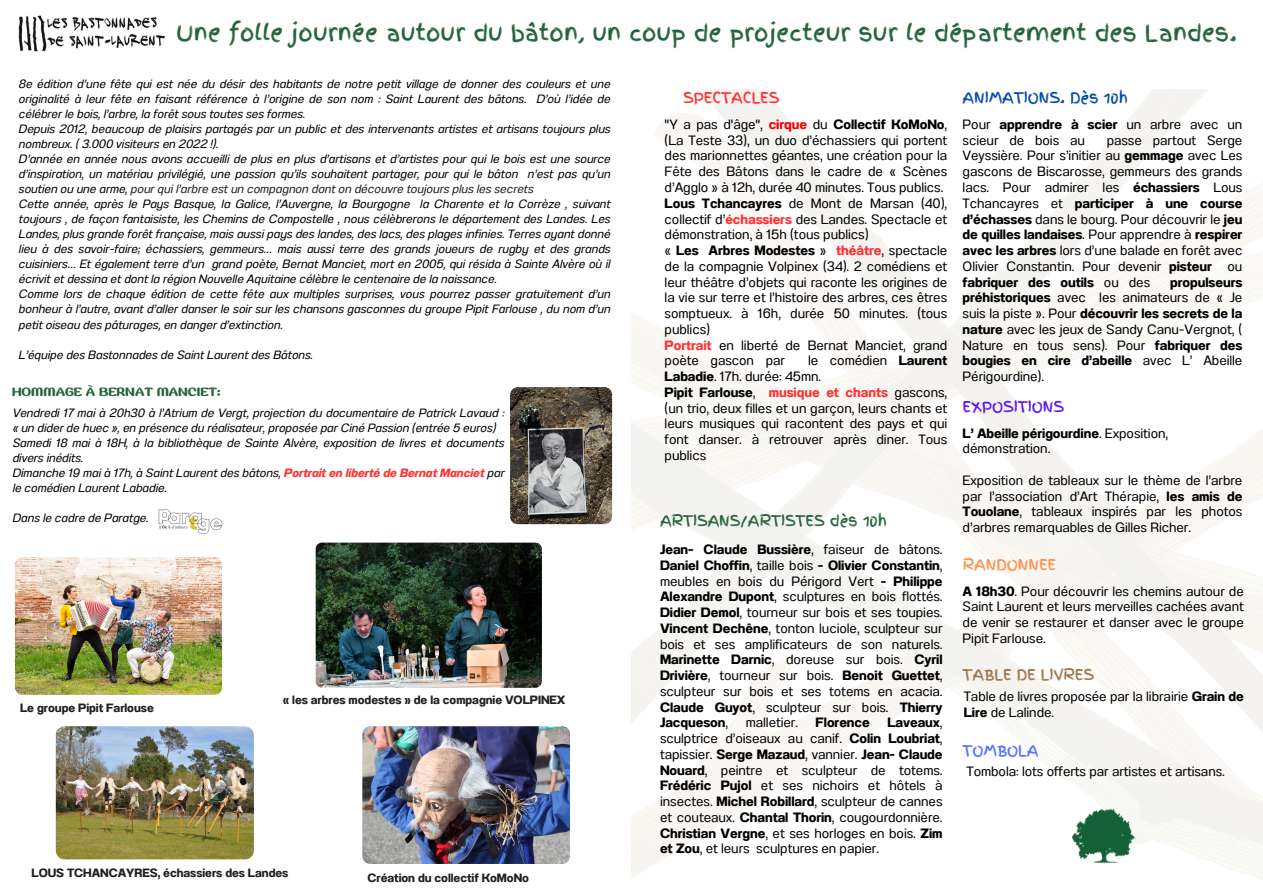
<style>
.page{position:relative;width:1263px;height:894px;background:#fff}
.page>*{position:absolute;margin:0;border:0;box-sizing:border-box;transform-origin:0 0}
.t1{font:22.5px "Finger Paint";color:#24653c}
.t2{font:15px "Finger Paint";letter-spacing:-.005em;color:#24653c}
.t3{font:15px "Finger Paint";letter-spacing:-.005em;color:#004aad}
.t4{font:15px "Finger Paint";letter-spacing:-.005em;color:#9e764a}
.t5{font:15px "Finger Paint";letter-spacing:-.005em;color:#5e17eb}
.t6{font:15px "Finger Paint";letter-spacing:-.005em;color:#ff3131}
.t7{font:15px "Finger Paint";letter-spacing:-.005em;color:#ff914d}
.t8{font:15px "Finger Paint";letter-spacing:-.005em;color:#5271ff}
.t9{font:13.5px/15.8px "Anantason";letter-spacing:-.005em;color:#000;text-align:justify}
.t10{font:700 13.5px "Anantason";letter-spacing:-.005em;color:#000}
.t11{font:italic 12px/15px "Anantason";letter-spacing:-.005em;color:#000;text-align:justify}
.t12{font:700 12px "Anantason";letter-spacing:-.005em;color:#231f20}
.t13{font:700 12px "Jella";color:#24653c}
.s1{color:#231f20}
.s2{font-weight:700;color:#ff3131}
.s3{font-weight:700;color:#fa0000}
.s4{font-weight:700}
</style>
<div class="page">
<img style="left:1072px;top:803px;width:69px;height:60px">
<svg style="left:510px;top:387px;width:103px;height:138px;background:#6b665e"></svg>
<img style="left:158px;top:509px;width:65px;height:25px">
<img style="left:14px;top:557px;width:209px;height:138px">
<img style="left:315px;top:542px;width:227px;height:146px">
<img style="left:55px;top:726px;width:199px;height:134px">
<img style="left:362px;top:726px;width:208px;height:138px">
<img style="left:18px;top:15px;width:146px;height:37px">
<p class="t1" style="left:176px;top:16px;width:1062px">Une folle journée autour du bâton, un coup de projecteur sur le département des Landes.</p>
<p class="t11" style="left:18px;top:77px;width:593px">8e édition d’une fête qui est née du désir des habitants de notre petit village de donner des couleurs et une originalité à leur fête en faisant référence à l’origine de son nom : Saint Laurent des bâtons. D’où l’idée de célébrer le bois, l’arbre, la forêt sous toutes ses formes.</p>
<p class="t11" style="left:18px;top:122px;width:593px">Depuis 2012, beaucoup de plaisirs partagés par un public et des intervenants artistes et artisans toujours plus nombreux. ( 3.000 visiteurs en 2022 !).</p>
<p class="t11" style="left:18px;top:152px;width:593px">D’année en année nous avons accueilli de plus en plus d’artisans et d’artistes pour qui le bois est une source d’inspiration, un matériau privilégié, une passion qu’ils souhaitent partager, pour qui le bâton n’est pas qu’un soutien ou une arme, <span class="s1">pour qui l’arbre est un compagnon dont on découvre toujours plus les secrets</span></p>
<p class="t11" style="left:18px;top:197px;width:593px">Cette année, après le Pays Basque, la Galice, l’Auvergne, la Bourgogne la Charente et la Corrèze , suivant toujours , de façon fantaisiste, les Chemins de Compostelle , nous célèbrerons le département des Landes. Les Landes, plus grande forêt française, mais aussi pays des landes, des lacs, des plages infinies. Terres ayant donné lieu à des savoir-faire; échassiers, gemmeurs… mais aussi terre des grands joueurs de rugby et des grands cuisiniers… Et également terre d’un grand poète, Bernat Manciet, mort en 2005, qui résida à Sainte Alvère où il écrivit et dessina et dont la région Nouvelle Aquitaine célèbre le centenaire de la naissance.</p>
<h5 class="t11" style="left:18px;top:287px;width:593px">Comme lors de chaque édition de cette fête aux multiples surprises, vous pourrez passer gratuitement d’un bonheur à l’autre, avant d’aller danser le soir sur les chansons gasconnes du groupe Pipit Farlouse , du nom d’un petit oiseau des pâturages, en danger d’extinction.</h5>
<p class="t11" style="left:18px;top:347px;width:296px">L’équipe des Bastonnades de Saint Laurent des Bâtons.</p>
<p class="t13" style="left:12px;top:386px;width:210px">HOMMAGE À BERNAT MANCIET:</p>
<p class="t11" style="left:12px;top:405px;width:494px">Vendredi 17 mai à 20h30 à l’Atrium de Vergt, projection du documentaire de Patrick Lavaud : « un dider de huec », en présence du réalisateur, proposée par Ciné Passion (entrée 5 euros)</p>
<p class="t11" style="left:12px;top:435px;width:494px">Samedi 18 mai à 18H, à la bibliothèque de Sainte Alvère, exposition de livres et documents divers inédits.</p>
<p class="t11" style="left:12px;top:465px;width:494px">Dimanche 19 mai à 17h, à Saint Laurent des bâtons, <span class="s2">Portrait en liberté de Bernat Manciet</span> par le comédien Laurent Labadie.</p>
<p class="t11" style="left:12px;top:510px;width:138px">Dans le cadre de Paratge.</p>
<p class="t12" style="left:20px;top:700px;width:135px">Le groupe Pipit Farlouse</p>
<h6 class="t12" style="left:283px;top:692px;width:284px">« les arbres modestes » de la compagnie VOLPINEX</h6>
<h6 class="t12" style="left:32px;top:865px;width:258px">LOUS TCHANCAYRES, échassiers des Landes</h6>
<h6 class="t12" style="left:367px;top:870px;width:163px">Création du collectif KoMoNo</h6>
<p class="t6" style="left:683px;top:86px;width:98px">SPECTACLES</p>
<p class="t9" style="left:665px;top:116px;width:284px;text-align:left">"Y a pas d'âge", <span class="s3">cirque</span> du <span class="s4">Collectif KoMoNo</span>, (La Teste 33), un duo d’échassiers qui portent des marionnettes géantes, une création pour la Fête des Bâtons dans le cadre de « Scènes d’Agglo » à 12h, durée 40 minutes. Tous publics.<br><span class="s4">Lous Tchancayres</span> de Mont de Marsan (40), collectif d’<span class="s2">échassiers</span> des Landes. Spectacle et démonstration, à 15h (tous publics)<br>« <span class="s4">Les Arbres Modestes</span> » <span class="s2">théâtre</span>, spectacle de la compagnie Volpinex (34). 2 comédiens et leur théâtre d’objets qui raconte les origines de la vie sur terre et l’histoire des arbres, ces êtres somptueux. à 16h, durée 50 minutes. (tous publics)<br><span class="s2">Portrait</span> en liberté de Bernat Manciet, grand poète gascon par</p>
<p class="t9" style="left:665px;top:353px;width:284px;text-align:left;text-indent:144px">le comédien <span class="s4">Laurent Labadie</span>. 17h. durée: 45mn.<br><span class="s4">Pipit Farlouse</span>, <span class="s2">musique et chants</span> gascons, (un trio, deux filles et un garçon, leurs chants et leurs musiques qui racontent des pays et qui font danser. à retrouver après diner. Tous publics</p>
<p class="t2" style="left:660px;top:509px;width:229px">ARTISANS/ARTISTES dès 10h</p>
<h2 class="t9" style="left:660px;top:541px;width:284px"><span class="s4">Jean- Claude Bussière</span>, faiseur de bâtons.<br><span class="s4">Daniel Choffin</span>, taille bois <span class="s4">- Olivier Constantin</span>, meubles en bois du Périgord Vert <span class="s4">- Philippe Alexandre Dupont</span>, sculptures en bois flottés.<br><span class="s4">Didier Demol</span>, tourneur sur bois et ses toupies.<br><span class="s4">Vincent Dechêne</span>, tonton luciole, sculpteur sur bois et ses amplificateurs de son naturels.<br><span class="s4">Marinette Darnic</span>, doreuse sur bois. <span class="s4">Cyril Drivière</span>, tourneur sur bois. <span class="s4">Benoit Guettet</span>, sculpteur sur bois et ses totems en acacia.<br><span class="s4">Claude Guyot</span>, sculpteur sur bois. <span class="s4">Thierry Jacqueson</span>,</h2>
<h2 class="t9" style="left:660px;top:714px;width:284px;text-indent:227px"><span class="s4">Laveaux</span>, sculptrice d’oiseaux au canif. <span class="s4">Colin Loubriat</span>, tapissier. <span class="s4">Serge Mazaud</span>, vannier. <span class="s4">Jean- Claude Nouard</span>, peintre et sculpteur de totems.<br><span class="s4">Frédéric Pujol</span> et ses nichoirs et hôtels à insectes. <span class="s4">Michel Robillard</span>, sculpteur de cannes et couteaux. <span class="s4">Chantal Thorin</span>, cougourdonnière.<br><span class="s4">Christian Vergne</span>, et ses horloges en bois. <span class="s4">Zim et Zou</span>, et leurs sculptures en papier.</h2>
<h2 class="t9" style="left:746px;top:714px;width:54px">malletier.</h2>
<h2 class="t10" style="left:816px;top:714px;width:56px">Florence</h2>
<h3 class="t3" style="left:963px;top:86px;width:167px">ANIMATIONS. Dès 10h</h3>
<h3 class="t9" style="left:963px;top:116px;width:281px">Pour <span class="s4">apprendre à scier</span> un arbre avec un scieur de bois au</h3>
<h3 class="t9" style="left:963px;top:132px;width:281px;text-indent:144px">passe partout Serge Veyssière. Pour s’initier au <span class="s4">gemmage</span> avec Les gascons de Biscarosse, gemmeurs des grands lacs. Pour admirer les <span class="s4">échassiers</span> Lous Tchancayres et <span class="s4">participer à une course d’échasses</span> dans le bourg. Pour découvrir le <span class="s4">jeu de quilles landaises</span>. Pour apprendre à <span class="s4">respirer avec les arbres</span> lors d’une balade en forêt avec Olivier Constantin. Pour devenir <span class="s4">pisteur</span> ou <span class="s4">fabriquer des outils</span> ou des</h3>
<h3 class="t9" style="left:963px;top:274px;width:281px;text-indent:208px"><span class="s4">propulseurs préhistoriques</span> avec les animateurs de « Je suis la piste ». Pour <span class="s4">découvrir les secrets de la nature</span> avec les jeux de Sandy Canu-Vergnot, ( Nature en tous sens). Pour <span class="s4">fabriquer des bougies en cire d’abeille</span> avec L’ Abeille Périgourdine).</h3>
<h3 class="t5" style="left:963px;top:395px;width:103px">EXPOSITIONS</h3>
<h3 class="t9" style="left:963px;top:425px;width:207px"><span class="s4">L’ Abeille périgourdine</span>. Exposition, démonstration.</h3>
<h2 class="t9" style="left:963px;top:472px;width:281px">Exposition de tableaux sur le thème de l’arbre par l’association d’Art Thérapie, <span class="s4">les amis de Touolane</span>, tableaux inspirés par les photos d’arbres remarquables de Gilles Richer.</h2>
<h3 class="t7" style="left:963px;top:553px;width:95px">RANDONNEE</h3>
<h3 class="t9" style="left:963px;top:582px;width:283px"><span class="s4">A 18h30</span>. Pour découvrir les chemins autour de Saint Laurent et leurs merveilles cachées avant de venir se restaurer et danser avec le groupe Pipit Farlouse.</h3>
<h2 class="t4" style="left:963px;top:663px;width:133px">TABLE DE LIVRES</h2>
<h4 class="t9" style="left:964px;top:688px;width:282px">Table de livres proposée par la librairie <span class="s4">Grain de<br>Lire</span> de Lalinde.</h4>
<h2 class="t8" style="left:963px;top:739px;width:77px">TOMBOLA</h2>
<h3 class="t9" style="left:966px;top:763px;width:260px">Tombola: lots offerts par artistes et artisans.</h3>
</div>
